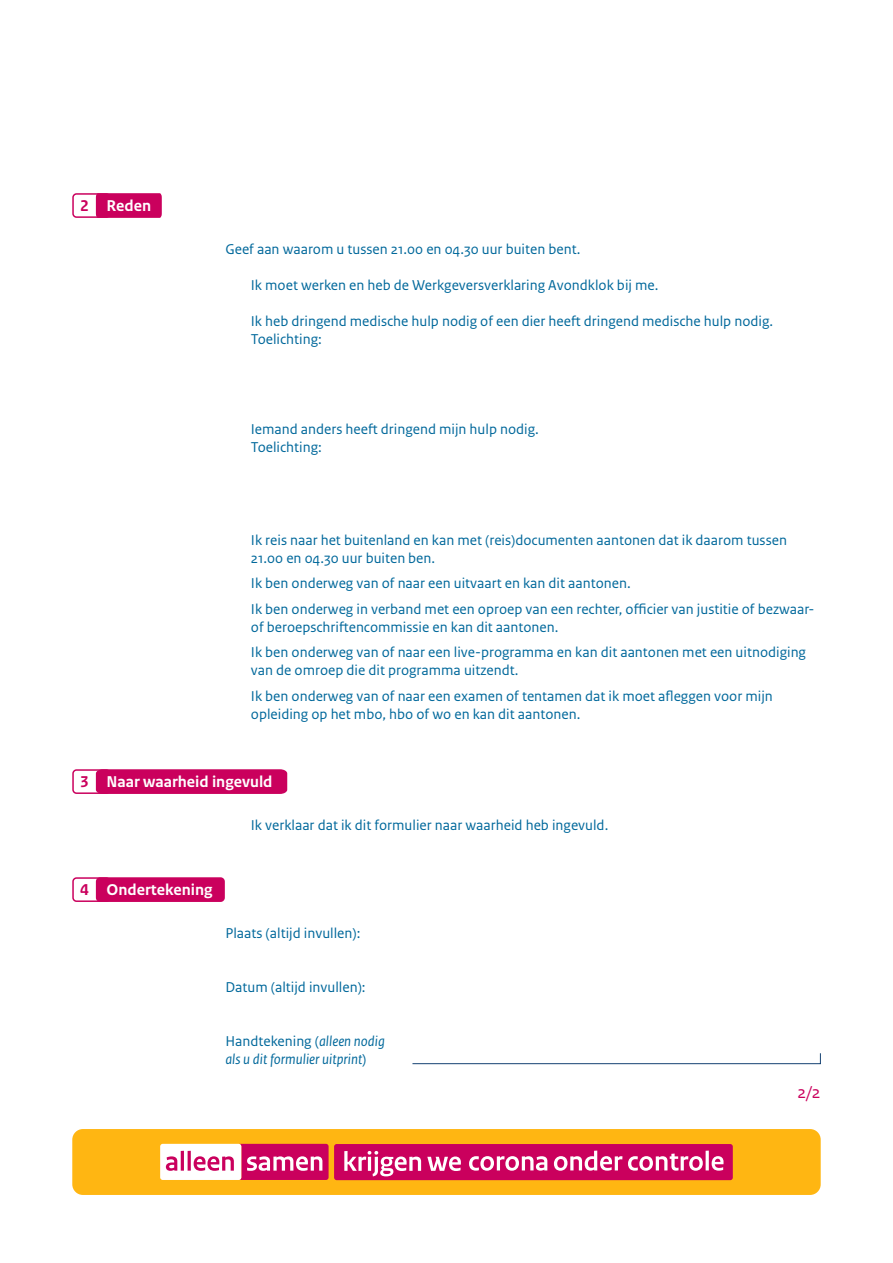
<style>
.page{position:relative;width:893px;height:1263px;background:#fff}
.page>*{position:absolute;margin:0;border:0;box-sizing:border-box;transform-origin:0 0}
.Broodtekst_Sans{font:18px "Rijksoverheid Sans Text";color:#ca005d}
.H4_tussenkopjes_diap{font:700 16.5px "Rijksoverheid Sans Text";color:#fff}
.H4_tussenkopje_cijfe{font:700 16.5px "Rijksoverheid Sans Text";color:#ca005d}
.Invulvelden_blauw_en{font:15px/18px "Rijksoverheid Sans Text";color:#01689b}
.Invulvelden_blauw_du{font:italic 15px/18px "Rijksoverheid Sans Text";color:#01689b}
.Invulvelden_blauw_du-2{font:15px "Rijksoverheid Sans Text";color:#01689b}
.s1{font-style:normal}
</style>
<div class="page">
<div style="left:72px;top:1129px;width:749px;height:66px;background:#ffb612;border-radius:11px"></div>
<div style="left:160px;top:1144px;width:81px;height:36px;background:#fff;border-radius:3px"></div>
<svg style="left:166px;top:1156px;width:11px;height:15px"></svg>
<hr style="left:181px;top:1151px;width:3px;height:20px;background:#ca005d">
<hr style="left:188px;top:1151px;width:3px;height:20px;background:#ca005d">
<svg style="left:194px;top:1144px;width:135px;height:36px"></svg>
<div style="left:334px;top:1144px;width:399px;height:36px;background:#ca005d;border-radius:3px"></div>
<svg style="left:554px;top:1150px;width:68px;height:21px"></svg>
<svg style="left:628px;top:1153px;width:75px;height:18px"></svg>
<hr style="left:706px;top:1150px;width:3px;height:20px;background:#fff">
<svg style="left:712px;top:1156px;width:11px;height:14px"></svg>
<svg style="left:344px;top:1151px;width:77px;height:25px"></svg>
<svg style="left:427px;top:1156px;width:34px;height:15px"></svg>
<svg style="left:469px;top:1156px;width:78px;height:15px"></svg>
<svg style="left:412px;top:1053px;width:409px;height:11px"></svg>
<div style="left:72px;top:193px;width:39px;height:25px;border:2px solid #ca005d;border-radius:4px"></div>
<svg style="left:96px;top:193px;width:66px;height:25px;background:#ca045f"></svg>
<div style="left:72px;top:769px;width:39px;height:25px;border:2px solid #ca005d;border-radius:4px"></div>
<svg style="left:96px;top:769px;width:191px;height:25px;background:#ca045f"></svg>
<div style="left:72px;top:877px;width:39px;height:25px;border:2px solid #ca005d;border-radius:4px"></div>
<div style="left:96px;top:877px;width:129px;height:25px;background:#ca005d;border-radius:4px"></div>
<h4 class="H4_tussenkopje_cijfe" style="left:80px;top:196px;width:10px">2</h4>
<h4 class="H4_tussenkopjes_diap" style="left:107px;top:196px;width:46px">Reden</h4>
<p class="Invulvelden_blauw_en" style="left:225px;top:240px;width:356px">Geef aan waarom u tussen 21.00 en 04.30 uur buiten bent.</p>
<p class="Invulvelden_blauw_en" style="left:251px;top:276px;width:409px">Ik moet werken en heb de Werkgeversverklaring Avondklok bij me.</p>
<p class="Invulvelden_blauw_en" style="left:251px;top:312px;width:524px">Ik heb dringend medische hulp nodig of een dier heeft dringend medische hulp nodig.</p>
<p class="Invulvelden_blauw_en" style="left:251px;top:330px;width:72px">Toelichting:</p>
<p class="Invulvelden_blauw_en" style="left:251px;top:420px;width:290px">Iemand anders heeft dringend mijn hulp nodig.</p>
<p class="Invulvelden_blauw_en" style="left:251px;top:438px;width:72px">Toelichting:</p>
<p class="Invulvelden_blauw_en" style="left:251px;top:531px;width:538px">Ik reis naar het buitenland en kan met (reis)documenten aantonen dat ik daarom tussen<br>21.00 en 04.30 uur buiten ben.</p>
<p class="Invulvelden_blauw_en" style="left:251px;top:575px;width:381px">Ik ben onderweg van of naar een uitvaart en kan dit aantonen.</p>
<p class="Invulvelden_blauw_en" style="left:251px;top:600px;width:565px">Ik ben onderweg in verband met een oproep van een rechter, officier van justitie of bezwaar&shy;of beroepschriftencommissie en kan dit aantonen.</p>
<p class="Invulvelden_blauw_en" style="left:251px;top:644px;width:557px">Ik ben onderweg van of naar een live-programma en kan dit aantonen met een uitnodiging van de omroep die dit programma uitzendt.</p>
<p class="Invulvelden_blauw_en" style="left:251px;top:687px;width:523px">Ik ben onderweg van of naar een examen of tentamen dat ik moet afleggen voor mijn opleiding op het mbo, hbo of wo en kan dit aantonen.</p>
<h4 class="H4_tussenkopje_cijfe" style="left:80px;top:772px;width:10px">3</h4>
<h4 class="H4_tussenkopjes_diap" style="left:107px;top:772px;width:168px">Naar waarheid ingevuld</h4>
<p class="Invulvelden_blauw_en" style="left:251px;top:816px;width:359px">Ik verklaar dat ik dit formulier naar waarheid heb ingevuld.</p>
<h4 class="H4_tussenkopje_cijfe" style="left:80px;top:880px;width:10px">4</h4>
<h4 class="H4_tussenkopjes_diap" style="left:107px;top:880px;width:108px">Ondertekening</h4>
<p class="Invulvelden_blauw_du-2" style="left:225px;top:924px;width:137px">Plaats (altijd invullen):</p>
<p class="Invulvelden_blauw_du-2" style="left:225px;top:978px;width:142px">Datum (altijd invullen):</p>
<p class="Invulvelden_blauw_du" style="left:225px;top:1032px;width:161px"><span class="s1">Handtekening (</span>alleen nodig als u dit formulier uitprint<span class="s1">)</span></p>
<p class="Broodtekst_Sans" style="left:797px;top:1082px;width:25px">2/2</p>
</div>
